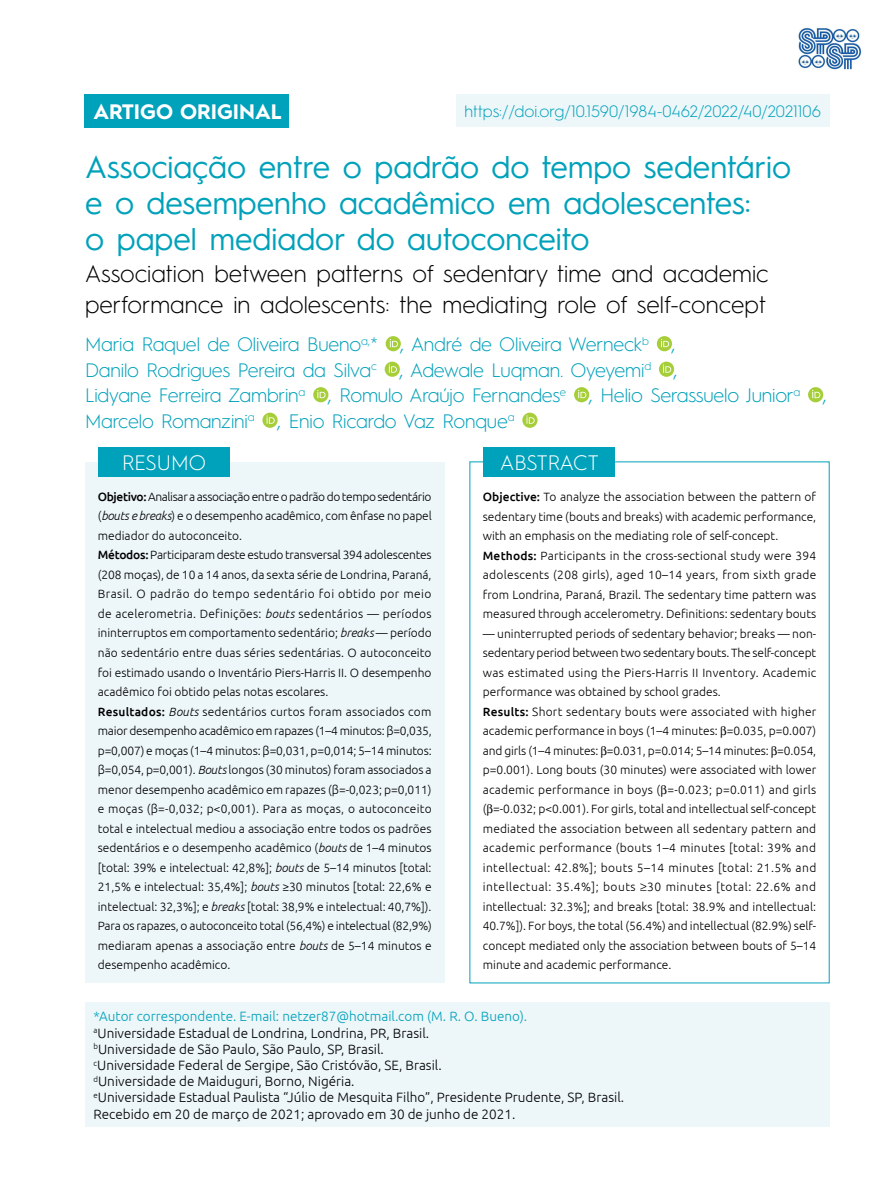
<style>
.page{position:relative;width:893px;height:1191px;background:#fff}
.page>*{position:absolute;margin:0;border:0;box-sizing:border-box;transform-origin:0 0}
.t1{font:31.5px/36px "Hurme Geometric Sans 1";color:#00a1ba}
.t2{font:300 24px/31.5px "Hurme Geometric Sans 1";color:#000}
.t3{font:300 21px "Hurme Geometric Sans 1";letter-spacing:-.005em;color:#fff}
.t4{font:700 21px "Hurme Geometric Sans 1";color:#fff}
.t5{font:300 19.5px/25.5px "Hurme Geometric Sans 1";letter-spacing:-.01em;color:#00a1ba}
.t6{font:300 16.5px "Hurme Geometric Sans 1";color:#00a1ba}
.t7{font:300 13.5px/16.2px "Ubuntu";color:#000}
.t8{font:300 12px/19.5px "Ubuntu";color:#000}
.s1{font-weight:500}
.s2{font-style:italic}
.s3{color:#00a1ba}
</style>
<div class="page">
<div style="left:85px;top:462px;width:359px;height:520px;background:#edf6f9"></div>
<div style="left:98px;top:447px;width:132px;height:29px;background:#00a1ba"></div>
<div style="left:483px;top:447px;width:132px;height:29px;background:#00a1ba"></div>
<div style="left:85px;top:1002px;width:744px;height:125px;background:#edf6f9"></div>
<svg style="left:386px;top:336px;width:15px;height:15px"></svg>
<svg style="left:390px;top:339px;width:8px;height:8px"></svg>
<div style="left:657px;top:336px;width:15px;height:15px;background:#a6ce39;border-radius:50%"></div>
<svg style="left:661px;top:339px;width:8px;height:8px"></svg>
<svg style="left:385px;top:361px;width:15px;height:16px"></svg>
<svg style="left:389px;top:364px;width:8px;height:9px"></svg>
<svg style="left:659px;top:361px;width:15px;height:16px"></svg>
<svg style="left:663px;top:364px;width:8px;height:9px"></svg>
<svg style="left:313px;top:387px;width:15px;height:15px"></svg>
<svg style="left:317px;top:390px;width:9px;height:8px"></svg>
<svg style="left:574px;top:387px;width:15px;height:15px"></svg>
<svg style="left:578px;top:390px;width:8px;height:8px"></svg>
<svg style="left:808px;top:387px;width:15px;height:15px"></svg>
<svg style="left:812px;top:390px;width:8px;height:8px"></svg>
<svg style="left:262px;top:412px;width:16px;height:16px"></svg>
<svg style="left:266px;top:415px;width:9px;height:9px"></svg>
<svg style="left:522px;top:412px;width:15px;height:16px"></svg>
<svg style="left:526px;top:415px;width:9px;height:9px"></svg>
<div style="left:85px;top:94px;width:204px;height:33px;background:#00a1ba"></div>
<div style="left:456px;top:94px;width:373px;height:32px;background:#edf6f9"></div>
<img style="left:798px;top:27px;width:64px;height:43px">
<h3 class="t4" style="left:93px;top:97px;width:190px">ARTIGO ORIGINAL</h3>
<h3 class="t6" style="left:464px;top:100px;width:358px">https://doi.org/10.1590/1984-0462/2022/40/2021106</h3>
<h1 class="t1" style="left:85px;top:147px;width:708px">Associação entre o padrão do tempo sedentário e o desempenho acadêmico em adolescentes:<br>o papel mediador do autoconceito</h1>
<h2 class="t2" style="left:85px;top:256px;width:685px">Association between patterns of sedentary time and academic performance in adolescents: the mediating role of self-concept</h2>
<p class="t5" style="left:85px;top:330px;width:743px">Maria Raquel de Oliveira Bueno<sup>a,</sup>* , André de Oliveira Werneck<sup>b</sup> ,<br>Danilo Rodrigues Pereira da Silva<sup>c</sup> , Adewale Luqman. Oyeyemi<sup>d</sup> ,<br>Lidyane Ferreira Zambrin<sup>a</sup> , Romulo Araújo Fernandes<sup>e</sup> , Helio Serassuelo Junior<sup>a</sup> , Marcelo Romanzini<sup>a</sup> , Enio Ricardo Vaz Ronque<sup>a</sup></p>
<h3 class="t3" style="left:122px;top:448px;width:85px">RESUMO</h3>
<h3 class="t3" style="left:500px;top:448px;width:100px">ABSTRACT</h3>
<p class="t8" style="left:98px;top:486px;width:336px"><span class="s1">Objetivo:</span> Analisar a associação entre o padrão do tempo sedentário (<span class="s2">bouts e breaks</span>) e o desempenho acadêmico, com ênfase no papel mediador do autoconceito.<br><span class="s1">Métodos:</span> Participaram deste estudo transversal 394 adolescentes (208 moças), de 10 a 14 anos, da sexta série de Londrina, Paraná, Brasil. O padrão do tempo sedentário foi obtido por meio de acelerometria. Definições: <span class="s2">bouts</span> sedentários — períodos ininterruptos em comportamento sedentário; <span class="s2">breaks</span> — período não sedentário entre duas séries sedentárias. O autoconceito foi estimado usando o Inventário Piers-Harris II. O desempenho acadêmico foi obtido pelas notas escolares.<br><span class="s1">Resultados:</span> <span class="s2">Bouts</span> sedentários curtos foram associados com maior desempenho acadêmico em rapazes (1–4 minutos: β=0,035, p=0,007) e moças (1–4 minutos: β=0,031, p=0,014; 5–14 minutos: β=0,054, p=0,001). <span class="s2">Bouts</span> longos (30 minutos) foram associados a menor desempenho acadêmico em rapazes (β=-0,023; p=0,011) e moças (β=-0,032; p&lt;0,001). Para as moças, o autoconceito total e intelectual mediou a associação entre todos os padrões sedentários e o desempenho acadêmico (<span class="s2">bouts</span> de 1–4 minutos [total: 39% e intelectual: 42,8%]; <span class="s2">bouts</span> de 5–14 minutos [total:<br>21,5% e intelectual: 35,4%]; <span class="s2">bouts</span> ≥30 minutos [total: 22,6% e intelectual: 32,3%]; e <span class="s2">breaks</span> [total: 38,9% e intelectual: 40,7%]).<br>Para os rapazes, o autoconceito total (56,4%) e intelectual (82,9%) mediaram apenas a associação entre <span class="s2">bouts</span> de 5–14 minutos e desempenho acadêmico.</p>
<p class="t8" style="left:483px;top:487px;width:335px"><span class="s1">Objective:</span> To analyze the association between the pattern of sedentary time (bouts and breaks) with academic performance, with an emphasis on the mediating role of self-concept.<br><span class="s1">Methods:</span> Participants in the cross-sectional study were 394 adolescents (208 girls), aged 10–14 years, from sixth grade from Londrina, Paraná, Brazil. The sedentary time pattern was measured through accelerometry. Definitions: sedentary bouts</p>
<p class="t8" style="left:483px;top:623px;width:335px">— uninterrupted periods of sedentary behavior; breaks — non&shy;sedentary period between two sedentary bouts. The self-concept was estimated using the Piers-Harris II Inventory. Academic performance was obtained by school grades.<br><span class="s1">Results:</span> Short sedentary bouts were associated with higher academic performance in boys (1–4 minutes: =0.035, p=0.007) and girls (1–4 minutes: =0.031, p=0.014; 5–14 minutes: =0.054, p=0.001). Long bouts (30 minutes) were associated with lower academic performance in boys ( =-0.023; p=0.011) and girls ( =-0.032; p&lt;0.001). For girls, total and intellectual self-concept mediated the association between all sedentary pattern and academic performance (bouts 1–4 minutes [total: 39% and intellectual: 42.8%]; bouts 5–14 minutes [total: 21.5% and intellectual: 35.4%]; bouts ≥30 minutes [total: 22.6% and intellectual: 32.3%]; and breaks [total: 38.9% and intellectual:<br>40.7%]). For boys, the total (56.4%) and intellectual (82.9%) self&shy;concept mediated only the association between bouts of 5–14 minute and academic performance.</p>
<p class="t7" style="left:94px;top:1008px;width:532px"><span class="s3">*Autor correspondente. E-mail: netzer87@hotmail.com (M. R. O. Bueno).<br></span><sup>a</sup>Universidade Estadual de Londrina, Londrina, PR, Brasil.<br><sup>b</sup>Universidade de São Paulo, São Paulo, SP, Brasil.<br><sup>c</sup>Universidade Federal de Sergipe, São Cristóvão, SE, Brasil.<br><sup>d</sup>Universidade de Maiduguri, Borno, Nigéria.<br><sup>e</sup>Universidade Estadual Paulista “Júlio de Mesquita Filho”, Presidente Prudente, SP, Brasil.<br>Recebido em 20 de março de 2021; aprovado em 30 de junho de 2021.</p>
</div>
